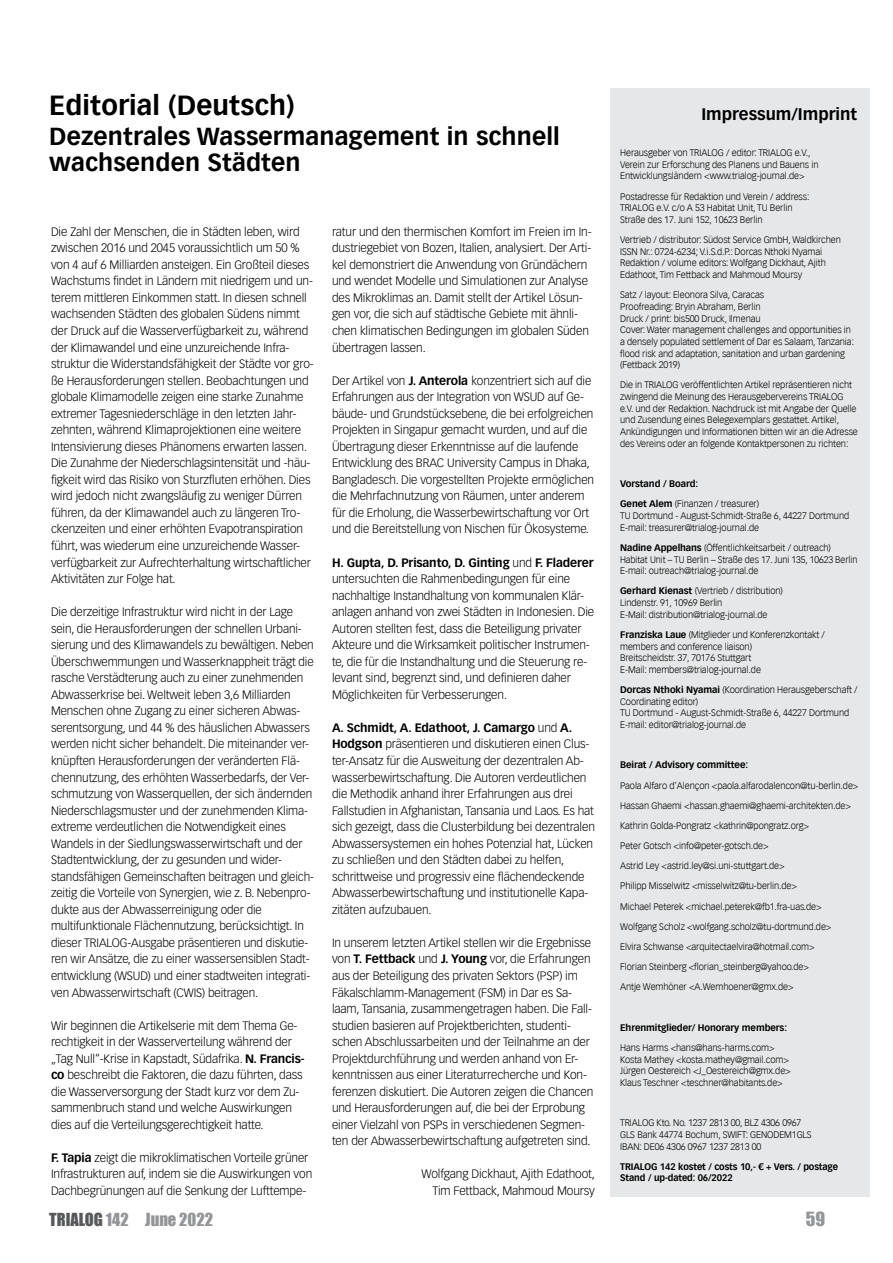
<style>
.page{position:relative;width:893px;height:1263px;background:#fff}
.page>*{position:absolute;margin:0;border:0;box-sizing:border-box;transform-origin:0 0}
.t1{font:700 27px "Vectora LT";letter-spacing:.005em;color:#000}
.t2{font:700 24px/25.5px "Vectora LT";letter-spacing:.005em;color:#000}
.t3{font:18px "Impact";color:#939598}
.t4{font:16.5px "Impact";color:#939598}
.t5{font:700 16.5px "Vectora LT Std";color:#000}
.t6{font:300 12px/16.5px "Vectora LT Std";letter-spacing:-.01em;color:#000}
.t7{font:300 9.3px/11.7px "Vectora LT";letter-spacing:-.01em;color:#000}
.t8{font:700 9.3px/20.1px "Vectora LT";letter-spacing:-.01em;color:#000}
.s1{font-weight:700}
.s2{color:#58595b}
.s3{font-weight:300}
</style>
<div class="page">
<div style="left:611px;top:88px;width:259px;height:1109px;background:#e6e7e8"></div>
<h1 class="t1" style="left:49px;top:89px;width:247px">Editorial (Deutsch)</h1>
<h2 class="t2" style="left:49px;top:124px;width:512px">Dezentrales Wassermanagement in schnell wachsenden Städten</h2>
<p class="t6" style="left:51px;top:223px;width:264px">Die Zahl der Menschen, die in Städten leben, wird zwischen 2016 und 2045 voraussichtlich um 50 % von 4 auf 6 Milliarden ansteigen. Ein Großteil dieses Wachstums findet in Ländern mit niedrigem und un&shy;terem mittleren Einkommen statt. In diesen schnell wachsenden Städten des globalen Südens nimmt der Druck auf die Wasserverfügbarkeit zu, während der Klimawandel und eine unzureichende Infra&shy;struktur die Widerstandsfähigkeit der Städte vor gro&shy;ße Herausforderungen stellen. Beobachtungen und globale Klimamodelle zeigen eine starke Zunahme extremer Tagesniederschläge in den letzten Jahr&shy;zehnten, während Klimaprojektionen eine weitere Intensivierung dieses Phänomens erwarten lassen.<br>Die Zunahme der Niederschlagsintensität und -häu&shy;figkeit wird das Risiko von Sturzfluten erhöhen. Dies wird jedoch nicht zwangsläufig zu weniger Dürren führen, da der Klimawandel auch zu längeren Tro&shy;ckenzeiten und einer erhöhten Evapotranspiration führt, was wiederum eine unzureichende Wasser&shy;verfügbarkeit zur Aufrechterhaltung wirtschaftlicher Aktivitäten zur Folge hat.</p>
<p class="t6" style="left:51px;top:604px;width:264px">Die derzeitige Infrastruktur wird nicht in der Lage sein, die Herausforderungen der schnellen Urbani&shy;sierung und des Klimawandels zu bewältigen. Neben Überschwemmungen und Wasserknappheit trägt die rasche Verstädterung auch zu einer zunehmenden Abwasserkrise bei. Weltweit leben 3,6 Milliarden Menschen ohne Zugang zu einer sicheren Abwas&shy;serentsorgung, und 44 % des häuslichen Abwassers werden nicht sicher behandelt. Die miteinander ver&shy;knüpften Herausforderungen der veränderten Flä&shy;chennutzung, des erhöhten Wasserbedarfs, der Ver&shy;schmutzung von Wasserquellen, der sich ändernden Niederschlagsmuster und der zunehmenden Klima&shy;extreme verdeutlichen die Notwendigkeit eines Wandels in der Siedlungswasserwirtschaft und der Stadtentwicklung, der zu gesunden und wider&shy;standsfähigen Gemeinschaften beitragen und gleich&shy;zeitig die Vorteile von Synergien, wie z. B. Nebenpro&shy;dukte aus der Abwasserreinigung oder die multifunktionale Flächennutzung, berücksichtigt. In dieser TRIALOG-Ausgabe präsentieren und diskutie&shy;ren wir Ansätze, die zu einer wassersensiblen Stadt&shy;entwicklung (WSUD) und einer stadtweiten integrati&shy;ven Abwasserwirtschaft (CWIS) beitragen.</p>
<p class="t6" style="left:51px;top:1017px;width:255px">Wir beginnen die Artikelserie mit dem Thema Ge&shy;rechtigkeit in der Wasserverteilung während der „Tag Null“-Krise in Kapstadt, Südafrika. <span class="s1">N. Francis&shy;co</span> beschreibt die Faktoren, die dazu führten, dass die Wasserversorgung der Stadt kurz vor dem Zu&shy;sammenbruch stand und welche Auswirkungen dies auf die Verteilungsgerechtigkeit hatte.</p>
<p class="t6" style="left:51px;top:1149px;width:263px"><span class="s1">F. Tapia</span> zeigt die mikroklimatischen Vorteile grüner<br>Infrastrukturen auf, indem sie die Auswirkungen von<br>Dachbegrünungen auf die Senkung der Lufttempe-</p>
<h3 class="t4" style="left:49px;top:1207px;width:165px"><span class="s2">TRIALOG</span> 142 June 2022</h3>
<p class="t6" style="left:332px;top:223px;width:261px">ratur und den thermischen Komfort im Freien im In&shy;dustriegebiet von Bozen, Italien, analysiert. Der Arti&shy;kel demonstriert die Anwendung von Gründächern und wendet Modelle und Simulationen zur Analyse des Mikroklimas an. Damit stellt der Artikel Lösun&shy;gen vor, die sich auf städtische Gebiete mit ähnli&shy;chen klimatischen Bedingungen im globalen Süden übertragen lassen.</p>
<p class="t6" style="left:332px;top:372px;width:264px">Der Artikel von <span class="s1">J. Anterola</span> konzentriert sich auf die Erfahrungen aus der Integration von WSUD auf Ge&shy;bäude- und Grundstücksebene, die bei erfolgreichen Projekten in Singapur gemacht wurden, und auf die Übertragung dieser Erkenntnisse auf die laufende Entwicklung des BRAC University Campus in Dhaka, Bangladesch. Die vorgestellten Projekte ermöglichen die Mehrfachnutzung von Räumen, unter anderem für die Erholung, die Wasserbewirtschaftung vor Ort und die Bereitstellung von Nischen für Ökosysteme.</p>
<p class="t6" style="left:332px;top:554px;width:264px"><span class="s1">H. Gupta, D. Prisanto, D. Ginting</span> und <span class="s1">F. Fladerer </span>untersuchten die Rahmenbedingungen für eine nachhaltige Instandhaltung von kommunalen Klär&shy;anlagen anhand von zwei Städten in Indonesien. Die Autoren stellten fest, dass die Beteiligung privater Akteure und die Wirksamkeit politischer Instrumen&shy;te, die für die Instandhaltung und die Steuerung re&shy;levant sind, begrenzt sind, und definieren daher Möglichkeiten für Verbesserungen.</p>
<p class="t6" style="left:332px;top:719px;width:264px"><span class="s1">A. Schmidt, A. Edathoot, J. Camargo</span> und <span class="s1">A.<br>Hodgson</span> präsentieren und diskutieren einen Clus&shy;ter-Ansatz für die Ausweitung der dezentralen Ab&shy;wasserbewirtschaftung. Die Autoren verdeutlichen die Methodik anhand ihrer Erfahrungen aus drei Fallstudien in Afghanistan, Tansania und Laos. Es hat sich gezeigt, dass die Clusterbildung bei dezentralen Abwassersystemen ein hohes Potenzial hat, Lücken zu schließen und den Städten dabei zu helfen, schrittweise und progressiv eine flächendeckende Abwasserbewirtschaftung und institutionelle Kapa&shy;zitäten aufzubauen.</p>
<p class="t6" style="left:332px;top:934px;width:263px">In unserem letzten Artikel stellen wir die Ergebnisse von <span class="s1">T. Fettback</span> und <span class="s1">J. Young</span> vor, die Erfahrungen aus der Beteiligung des privaten Sektors (PSP) im Fäkalschlamm-Management (FSM) in Dar es Sa&shy;laam, Tansania, zusammengetragen haben. Die Fall&shy;studien basieren auf Projektberichten, studenti&shy;schen Abschlussarbeiten und der Teilnahme an der Projektdurchführung und werden anhand von Er&shy;kenntnissen aus einer Literaturrecherche und Kon&shy;ferenzen diskutiert. Die Autoren zeigen die Chancen und Herausforderungen auf, die bei der Erprobung einer Vielzahl von PSPs in verschiedenen Segmen&shy;ten der Abwasserbewirtschaftung aufgetreten sind.</p>
<p class="t6" style="left:421px;top:1166px;width:175px;text-align:right">Wolfgang Dickhaut, Ajith Edathoot,<br>Tim Fettback, Mahmoud Moursy</p>
<h3 class="t5" style="left:701px;top:104px;width:157px">Impressum/Imprint</h3>
<p class="t7" style="left:620px;top:147px;width:200px">Herausgeber von TRIALOG / editor: TRIALOG e.V.,<br>Verein zur Erforschung des Planens und Bauens in<br>Entwicklungsländern &lt;www.trialog-journal.de&gt;</p>
<p class="t7" style="left:620px;top:191px;width:191px">Postadresse für Redaktion und Verein / address:<br>TRIALOG e.V. c/o A 53 Habitat Unit, TU Berlin<br>Straße des 17. Juni 152, 10623 Berlin</p>
<p class="t7" style="left:620px;top:234px;width:222px">Vertrieb / distributor: Südost Service GmbH, Waldkirchen ISSN Nr.: 0724-6234; V.i.S.d.P.: Dorcas Nthoki Nyamai Redaktion / volume editors: Wolfgang Dickhaut, Ajith Edathoot, Tim Fettback and Mahmoud Moursy</p>
<p class="t7" style="left:620px;top:289px;width:235px">Satz / layout: Eleonora Silva, Caracas<br>Proofreading: Bryin Abraham, Berlin<br>Druck / print: bis500 Druck, Ilmenau<br>Cover: Water management challenges and opportunities in a densely populated settlement of Dar es Salaam, Tanzania: flood risk and adaptation, sanitation and urban gardening (Fettback 2019)</p>
<p class="t7" style="left:620px;top:379px;width:239px">Die in TRIALOG veröffentlichten Artikel repräsentieren nicht zwingend die Meinung des Herausgebervereins TRIALOG e.V. und der Redaktion. Nachdruck ist mit Angabe der Quelle und Zusendung eines Belegexemplars gestattet. Artikel, Ankündigungen und Informationen bitten wir an die Adresse des Vereins oder an folgende Kontaktpersonen zu richten:</p>
<p class="t8" style="left:620px;top:474px;width:140px">Vorstand / Board:<br>Genet Alem <span class="s3">(Finanzen / treasurer)</span></p>
<p class="t7" style="left:620px;top:510px;width:231px">TU Dortmund - August-Schmidt-Straße 6, 44227 Dortmund<br>E-mail: treasurer@trialog-journal.de</p>
<p class="t7" style="left:620px;top:542px;width:239px"><span class="s1">Nadine Appelhans</span> (Öffentlichkeitsarbeit / outreach)<br>Habitat Unit – TU Berlin – Straße des 17. Juni 135, 10623 Berlin<br>E-mail: outreach@trialog-journal.de</p>
<p class="t7" style="left:620px;top:585px;width:164px"><span class="s1">Gerhard Kienast</span> (Vertrieb / distribution)<br>Lindenstr. 91, 10969 Berlin<br>E-Mail: distribution@trialog-journal.de</p>
<p class="t7" style="left:620px;top:629px;width:206px"><span class="s1">Franziska Laue</span> (Mitglieder und Konferenzkontakt / members and conference liaison)<br>Breitscheidstr. 37, 70176 Stuttgart<br>E-Mail: members@trialog-journal.de</p>
<p class="t7" style="left:620px;top:684px;width:239px"><span class="s1">Dorcas Nthoki Nyamai</span> (Koordination Herausgeberschaft / Coordinating editor)<br>TU Dortmund - August-Schmidt-Straße 6, 44227 Dortmund E-mail: editor@trialog-journal.de</p>
<p class="t8" style="left:620px;top:755px;width:130px">Beirat / Advisory committee:</p>
<p class="t7" style="left:620px;top:775px;width:240px;line-height:20.1px">Paola Alfaro d’Alençon &lt;paola.alfarodalencon@tu-berlin.de&gt; Hassan Ghaemi &lt;hassan.ghaemi@ghaemi-architekten.de&gt; Kathrin Golda-Pongratz &lt;kathrin@pongratz.org&gt;<br>Peter Gotsch &lt;info@peter-gotsch.de&gt;<br>Astrid Ley &lt;astrid.ley@si.uni-stuttgart.de&gt;<br>Philipp Misselwitz &lt;misselwitz@tu-berlin.de&gt;<br>Michael Peterek &lt;michael.peterek@fb1.fra-uas.de&gt; Wolfgang Scholz &lt;wolfgang.scholz@tu-dortmund.de&gt;<br>Elvira Schwanse &lt;arquitectaelvira@hotmail.com&gt;<br>Florian Steinberg &lt;florian_steinberg@yahoo.de&gt;<br>Antje Wemhöner &lt;A.Wemhoener@gmx.de&gt;</p>
<p class="t8" style="left:620px;top:1017px;width:168px">Ehrenmitglieder/ Honorary members:</p>
<p class="t7" style="left:620px;top:1042px;width:172px">Hans Harms &lt;hans@hans-harms.com&gt; Kosta Mathey &lt;kosta.mathey@gmail.com&gt; Jürgen Oestereich &lt;J_Oestereich@gmx.de&gt; Klaus Teschner &lt;teschner@habitants.de&gt;</p>
<p class="t7" style="left:620px;top:1117px;width:193px">TRIALOG Kto. No. 1237 2813 00, BLZ 4306 0967<br>GLS Bank 44774 Bochum, SWIFT: GENODEM1GLS<br>IBAN: DE06 4306 0967 1237 2813 00</p>
<p class="t8" style="left:620px;top:1160px;width:220px;line-height:11.7px">TRIALOG 142 kostet / costs 10,- € + Vers. / postage<br>Stand / up-dated: 06/2022</p>
<h3 class="t3" style="left:806px;top:1205px;width:21px">59</h3>
</div>
